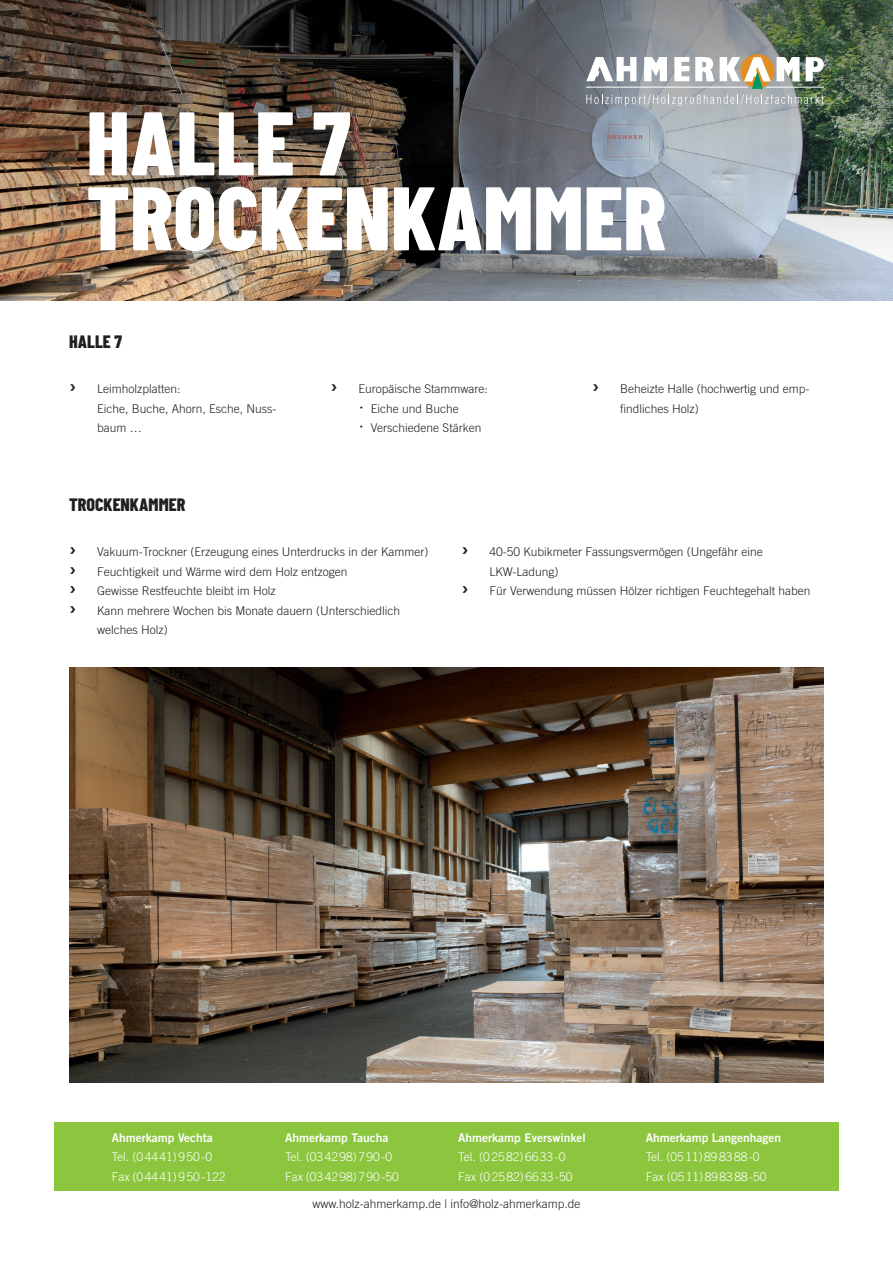
<style>
.page{position:relative;width:893px;height:1263px;background:#fff}
.page>*{position:absolute;margin:0;border:0;box-sizing:border-box;transform-origin:0 0}
.t1{font:800 90px "Barlow Condensed";color:#fff}
.t2{font:800 18px "Barlow Condensed";color:#231f20}
.t3{font:300 12px/19.5px "Trade Gothic LT Std";color:#231f20}
.t4{font:300 12px "Trade Gothic LT Std";color:#fff}
.t5{font:12px "Trade Gothic LT Std Bd 2";color:#fff}
.s1{font-family:"Trade Gothic LT Std Bd 2";font-weight:400;font-size:21px}
.s2{font-size:21px}
</style>
<div class="page">
<div style="left:54px;top:1123px;width:785px;height:68px;background:#8bc63e"></div>
<img style="left:1px;top:273px;width:892px;height:28px">
<img style="left:1px;top:0;width:892px;height:273px">
<div style="left:740px;top:54px;width:34px;height:34px;background:#e28e25;border-radius:50%"></div>
<svg style="left:586px;top:57px;width:238px;height:49px"></svg>
<hr style="left:766px;top:87px;width:58px;height:1px;background:#fff">
<hr style="left:586px;top:87px;width:162px;height:1px;background:#fff">
<img style="left:69px;top:667px;width:755px;height:416px">
<img style="left:0;top:0;width:1px;height:1263px">
<p class="t1" style="left:86px;top:87px;width:266px">HALLE 7</p>
<p class="t1" style="left:86px;top:162px;width:582px">TROCKENKAMMER</p>
<p class="t2" style="left:69px;top:331px;width:54px">HALLE 7</p>
<p class="t3" style="left:97px;top:379px;width:181px;text-indent:-28px"><span class="s1">›</span> Leimholzplatten:<br>Eiche, Buche, Ahorn, Esche, Nuss&shy;baum …</p>
<p class="t3" style="left:359px;top:379px;width:131px;text-indent:-28px"><span class="s1">›</span> Europäische Stammware: <span class="s2">·</span> Eiche und Buche<br><span class="s2">·</span> Verschiedene Stärken</p>
<p class="t3" style="left:620px;top:379px;width:191px;text-indent:-28px"><span class="s1">›</span> Beheizte Halle (hochwertig und emp&shy;findliches Holz)</p>
<p class="t2" style="left:69px;top:493px;width:118px">TROCKENKAMMER</p>
<p class="t3" style="left:69px;top:542px;width:361px"><span class="s1">›</span> Vakuum-Trockner (Erzeugung eines Unterdrucks in der Kammer)</p>
<p class="t3" style="left:69px;top:561px;width:280px"><span class="s1">›</span> Feuchtigkeit und Wärme wird dem Holz entzogen</p>
<p class="t3" style="left:69px;top:581px;width:208px"><span class="s1">›</span> Gewisse Restfeuchte bleibt im Holz</p>
<p class="t3" style="left:97px;top:600px;width:305px;text-indent:-28px"><span class="s1">›</span> Kann mehrere Wochen bis Monate dauern (Unterschiedlich welches Holz)</p>
<p class="t3" style="left:489px;top:542px;width:275px;text-indent:-28px"><span class="s1">›</span> 40-50 Kubikmeter Fassungsvermögen (Ungefähr eine<br>LKW-Ladung)</p>
<p class="t3" style="left:461px;top:581px;width:351px"><span class="s1">›</span> Für Verwendung müssen Hölzer richtigen Feuchtegehalt haben</p>
<p class="t5" style="left:112px;top:1130px;width:103px">Ahmerkamp Vechta</p>
<p class="t4" style="left:112px;top:1150px;width:102px">Tel. (04441)950-0</p>
<p class="t4" style="left:112px;top:1169px;width:115px">Fax (04441)950-122</p>
<p class="t5" style="left:285px;top:1130px;width:105px">Ahmerkamp Taucha</p>
<p class="t4" style="left:285px;top:1150px;width:109px">Tel. (034298)790-0</p>
<p class="t4" style="left:285px;top:1169px;width:115px">Fax (034298)790-50</p>
<p class="t5" style="left:458px;top:1130px;width:129px">Ahmerkamp Everswinkel</p>
<p class="t4" style="left:458px;top:1150px;width:109px">Tel. (02582)6633-0</p>
<p class="t4" style="left:458px;top:1169px;width:116px">Fax (02582)6633-50</p>
<p class="t5" style="left:646px;top:1130px;width:137px">Ahmerkamp Langenhagen</p>
<p class="t4" style="left:646px;top:1150px;width:115px">Tel. (0511)898388-0</p>
<p class="t4" style="left:646px;top:1169px;width:122px">Fax (0511)898388-50</p>
<p class="t3" style="left:312px;top:1194px;width:270px">www.holz-ahmerkamp.de | info@holz-ahmerkamp.de</p>
</div>
